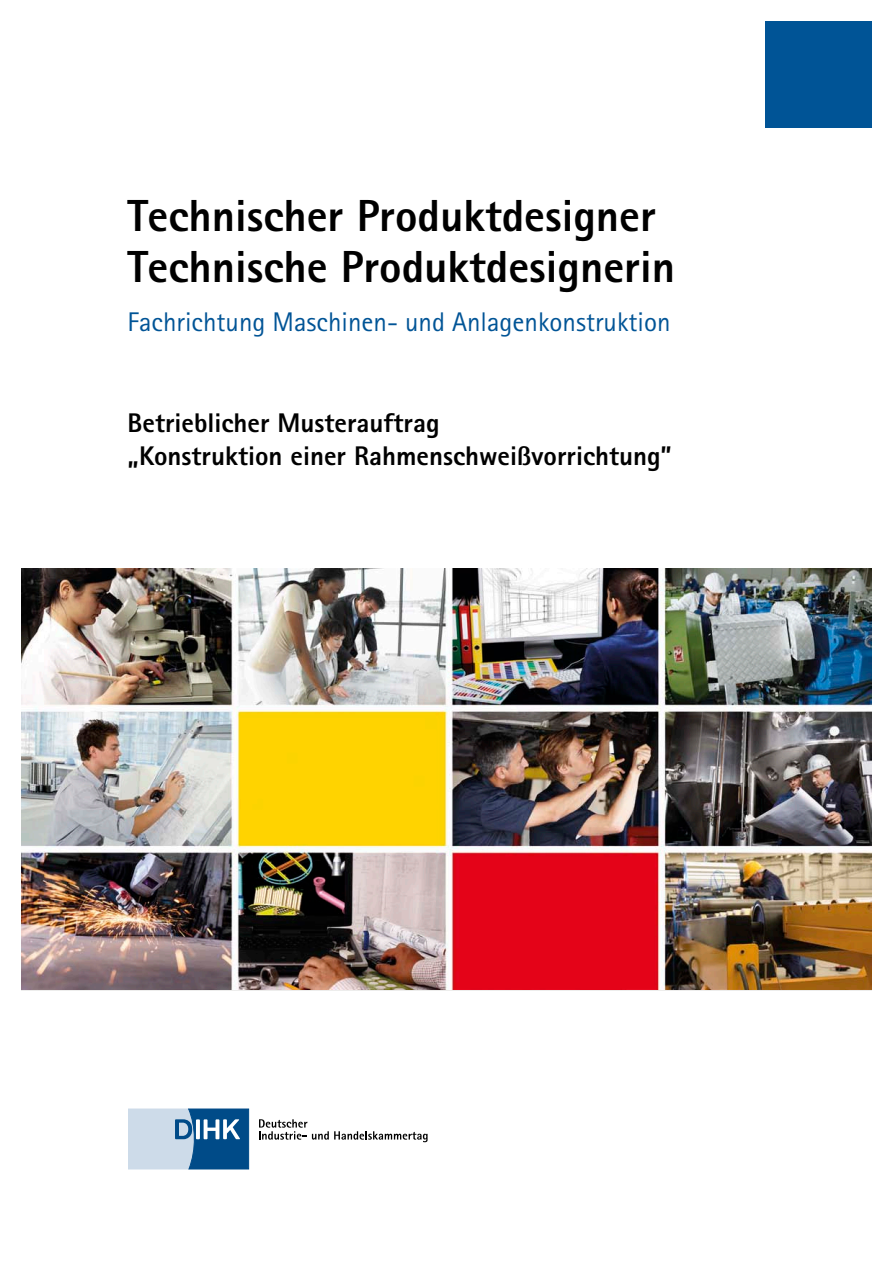
<style>
.page{position:relative;width:893px;height:1263px;background:#fff}
.page>*{position:absolute;margin:0;border:0;box-sizing:border-box;transform-origin:0 0}
.t1{font:800 45px/51px "Agfa Rotis Sans Serif";color:#000}
.t2{font:800 27px/33px "Agfa Rotis Sans Serif";color:#000}
.t3{font:27px "Agfa Rotis Sans Serif";color:#005496}
</style>
<div class="page">
<img style="left:21px;top:569px;width:851px;height:421px">
<div style="left:765px;top:21px;width:107px;height:107px;background:#005496"></div>
<svg style="left:128px;top:1109px;width:121px;height:60px;background:#769ebf"></svg>
<svg style="left:259px;top:1119px;width:169px;height:23px"></svg>
<p class="t1" style="left:128px;top:189px;width:549px">Technischer Produktdesigner<br>Technische Produktdesignerin</p>
<p class="t3" style="left:128px;top:306px;width:544px">Fachrichtung Maschinen- und Anlagenkonstruktion</p>
<p class="t2" style="left:128px;top:406px;width:546px">Betrieblicher Musterauftrag<br>„Konstruktion einer Rahmenschweißvorrichtung”</p>
</div>
